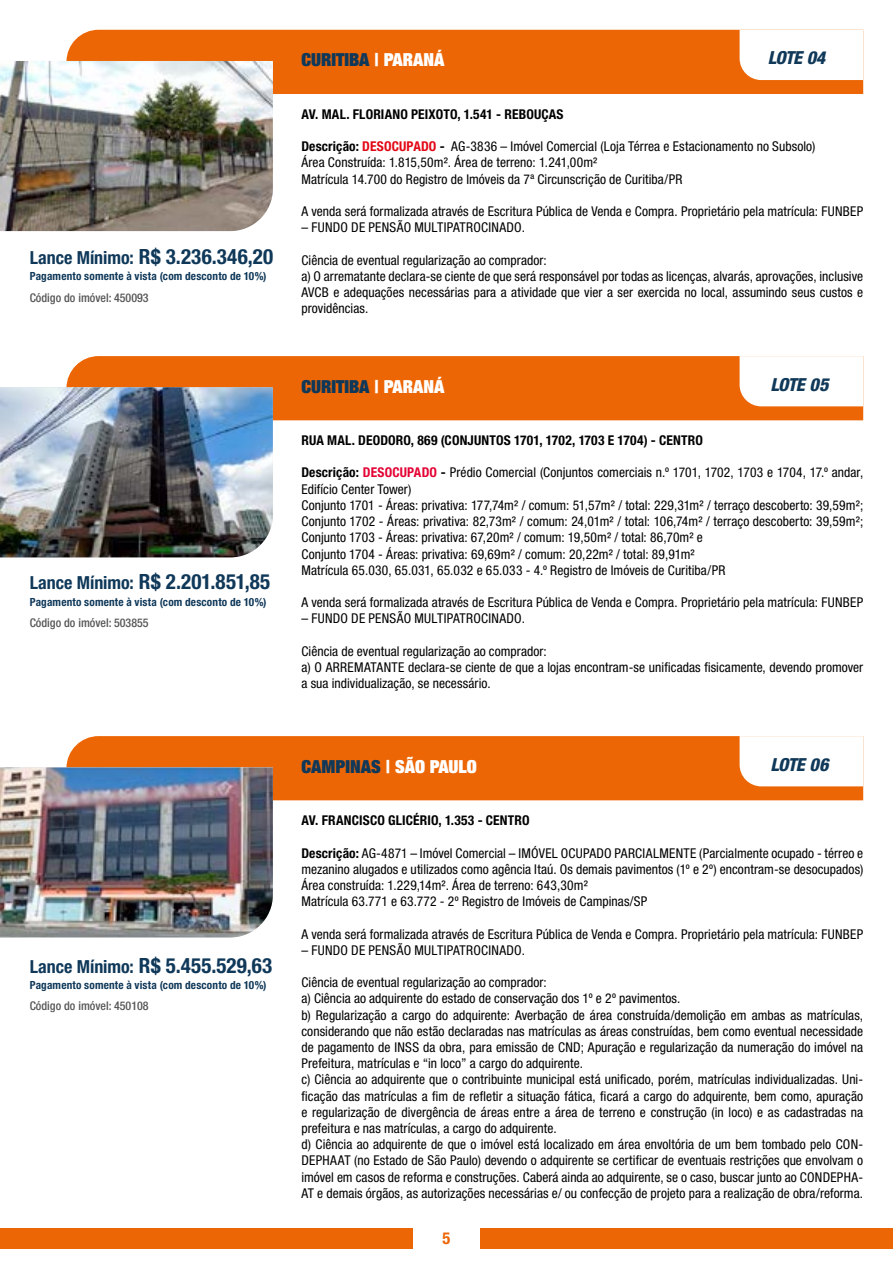
<style>
.page{position:relative;width:893px;height:1263px;background:#fff}
.page>*{position:absolute;margin:0;border:0;box-sizing:border-box;transform-origin:0 0}
.t1{font:700 condensed 21px "Helvetica Neue LT Std";letter-spacing:.01em;color:#0f3859}
.t2{font:900 condensed 18px "Helvetica Neue LT Std";color:#0f3859}
.t3{font:italic 800 condensed 18px "Helvetica Neue LT Std";letter-spacing:-.035em;color:#0f3859}
.t4{font:900 condensed 18px "Helvetica Neue LT Std";color:#fff}
.t5{font:700 condensed 16.5px "Helvetica Neue LT Std";color:#ec6606}
.t6{font:condensed 13.5px/16.2px "Helvetica Neue LT Std";letter-spacing:.005em;color:#000}
.t7{font:700 condensed 13.5px "Helvetica Neue LT Std";letter-spacing:.01em;color:#000}
.t8{font:500 condensed 12px "Helvetica Neue LT Std";color:#565656}
.t9{font:700 condensed 11.25px "Helvetica Neue LT Std";letter-spacing:.02em;color:#0f3859}
.s1{font-size:18px}
.s2{color:#fff}
.s3{font-weight:700}
.s4{font-weight:700;color:#e30715}
.s5{font-weight:700;color:#e40334}
.s6{color:#0f3859}
</style>
<div class="page">
<div style="left:480px;top:1228px;width:413px;height:21px;background:#ec6606"></div>
<div style="left:0;top:1228px;width:412px;height:21px;background:#ec6606"></div>
<div style="left:66px;top:30px;width:797px;height:64px;background:#ec6606"></div>
<div style="left:66px;top:356px;width:797px;height:64px;background:#ec6606"></div>
<div style="left:66px;top:736px;width:797px;height:64px;background:#ec6606"></div>
<img style="left:0;top:61px;width:273px;height:170px">
<img style="left:0;top:387px;width:273px;height:170px">
<img style="left:0;top:767px;width:273px;height:170px">
<svg style="left:740px;top:30px;width:123px;height:50px"></svg>
<svg style="left:740px;top:356px;width:123px;height:50px"></svg>
<svg style="left:740px;top:736px;width:123px;height:50px"></svg>
<h1 class="t1" style="left:30px;top:244px;width:245px"><span class="s1">Lance Mínimo:</span> R$ 3.236.346,20</h1>
<p class="t9" style="left:30px;top:270px;width:238px">Pagamento somente à vista (com desconto de 10%)</p>
<p class="t8" style="left:30px;top:290px;width:120px">Código do imóvel: 450093</p>
<h1 class="t1" style="left:30px;top:569px;width:242px"><span class="s1">Lance Mínimo:</span> R$ 2.201.851,85</h1>
<p class="t9" style="left:30px;top:595px;width:238px">Pagamento somente à vista (com desconto de 10%)</p>
<p class="t8" style="left:30px;top:615px;width:120px">Código do imóvel: 503855</p>
<h1 class="t1" style="left:30px;top:952px;width:244px"><span class="s1">Lance Mínimo:</span> R$ 5.455.529,63</h1>
<p class="t9" style="left:30px;top:978px;width:238px">Pagamento somente à vista (com desconto de 10%)</p>
<p class="t8" style="left:30px;top:999px;width:120px">Código do imóvel: 450108</p>
<h2 class="t2" style="left:301px;top:48px;width:145px">CURITIBA <span class="s2">| PARANÁ</span></h2>
<h2 class="t3" style="left:768px;top:47px;width:59px">LOTE 04</h2>
<p class="t7" style="left:301px;top:106px;width:264px">AV. MAL. FLORIANO PEIXOTO, 1.541 - REBOUÇAS</p>
<p class="t6" style="left:301px;top:138px;width:515px"><span class="s3">Descrição:</span> <span class="s4">DESOCUPADO</span> <span class="s3">-</span> AG-3836 – Imóvel Comercial (Loja Térrea e Estacionamento no Subsolo)<br>Área Construída: 1.815,50m². Área de terreno: 1.241,00m²<br>Matrícula 14.700 do Registro de Imóveis da 7ª Circunscrição de Curitiba/PR</p>
<p class="t6" style="left:301px;top:203px;width:563px">A venda será formalizada através de Escritura Pública de Venda e Compra. Proprietário pela matrícula: FUNBEP</p>
<p class="t6" style="left:301px;top:219px;width:225px">– FUNDO DE PENSÃO MULTIPATROCINADO.</p>
<p class="t6" style="left:301px;top:252px;width:563px">Ciência de eventual regularização ao comprador:<br>a) O arrematante declara-se ciente de que será responsável por todas as licenças, alvarás, aprovações, inclusive AVCB e adequações necessárias para a atividade que vier a ser exercida no local, assumindo seus custos e providências.</p>
<h2 class="t2" style="left:301px;top:375px;width:145px">CURITIBA <span class="s2">| PARANÁ</span></h2>
<h2 class="t3" style="left:771px;top:373px;width:59px">LOTE 05</h2>
<p class="t7" style="left:301px;top:432px;width:403px">RUA MAL. DEODORO, 869 (CONJUNTOS 1701, 1702, 1703 E 1704) - CENTRO</p>
<p class="t6" style="left:301px;top:464px;width:563px"><span class="s3">Descrição:</span> <span class="s5">DESOCUPADO</span> <span class="s3">-</span> Prédio Comercial (Conjuntos comerciais n.º 1701, 1702, 1703 e 1704, 17.º andar, Edifício Center Tower)<br>Conjunto 1701 - Áreas: privativa: 177,74m² / comum: 51,57m² / total: 229,31m² / terraço descoberto: 39,59m²; Conjunto 1702 - Áreas: privativa: 82,73m² / comum: 24,01m² / total: 106,74m² / terraço descoberto: 39,59m²; Conjunto 1703 - Áreas: privativa: 67,20m² / comum: 19,50m² / total: 86,70m² e<br>Conjunto 1704 - Áreas: privativa: 69,69m² / comum: 20,22m² / total: 89,91m²<br>Matrícula 65.030, 65.031, 65.032 e 65.033 - 4.º Registro de Imóveis de Curitiba/PR</p>
<p class="t6" style="left:301px;top:594px;width:563px">A venda será formalizada através de Escritura Pública de Venda e Compra. Proprietário pela matrícula: FUNBEP</p>
<p class="t6" style="left:301px;top:610px;width:225px">– FUNDO DE PENSÃO MULTIPATROCINADO.</p>
<p class="t6" style="left:301px;top:643px;width:563px">Ciência de eventual regularização ao comprador:<br>a) O ARREMATANTE declara-se ciente de que a lojas encontram-se unificadas fisicamente, devendo promover a sua individualização, se necessário.</p>
<h2 class="t4" style="left:301px;top:755px;width:177px"><span class="s6">CAMPINAS</span> | SÃO PAULO</h2>
<h2 class="t3" style="left:771px;top:753px;width:59px">LOTE 06</h2>
<p class="t7" style="left:301px;top:812px;width:230px">AV. FRANCISCO GLICÉRIO, 1.353 - CENTRO</p>
<p class="t6" style="left:301px;top:844px;width:563px"><span class="s3">Descrição:</span> AG-4871 – Imóvel Comercial – IMÓVEL OCUPADO PARCIALMENTE (Parcialmente ocupado - térreo e mezanino alugados e utilizados como agência Itaú. Os demais pavimentos (1º e 2º) encontram-se desocupados)<br>Área construída: 1.229,14m². Área de terreno: 643,30m²<br>Matrícula 63.771 e 63.772 - 2º Registro de Imóveis de Campinas/SP</p>
<p class="t6" style="left:301px;top:925px;width:563px">A venda será formalizada através de Escritura Pública de Venda e Compra. Proprietário pela matrícula: FUNBEP</p>
<p class="t6" style="left:301px;top:942px;width:225px">– FUNDO DE PENSÃO MULTIPATROCINADO.</p>
<p class="t6" style="left:301px;top:974px;width:563px">Ciência de eventual regularização ao comprador:<br>a) Ciência ao adquirente do estado de conservação dos 1º e 2º pavimentos.<br>b) Regularização a cargo do adquirente: Averbação de área construída/demolição em ambas as matrículas, considerando que não estão declaradas nas matrículas as áreas construídas, bem como eventual necessidade de pagamento de INSS da obra, para emissão de CND; Apuração e regularização da numeração do imóvel na Prefeitura, matrículas e “in loco” a cargo do adquirente.<br>c) Ciência ao adquirente que o contribuinte municipal está unificado, porém, matrículas individualizadas. Uni&shy;ficação das matrículas a fim de refletir a situação fática, ficará a cargo do adquirente, bem como, apuração e regularização de divergência de áreas entre a área de terreno e construção (in loco) e as cadastradas na prefeitura e nas matrículas, a cargo do adquirente.<br>d) Ciência ao adquirente de que o imóvel está localizado em área envoltória de um bem tombado pelo CON-DEPHAAT (no Estado de São Paulo) devendo o adquirente se certificar de eventuais restrições que envolvam o imóvel em casos de reforma e construções. Caberá ainda ao adquirente, se o caso, buscar junto ao CONDEPHA-AT e demais órgãos, as autorizações necessárias e/ ou confecção de projeto para a realização de obra/reforma.</p>
<p class="t5" style="left:442px;top:1228px;width:9px">5</p>
</div>
